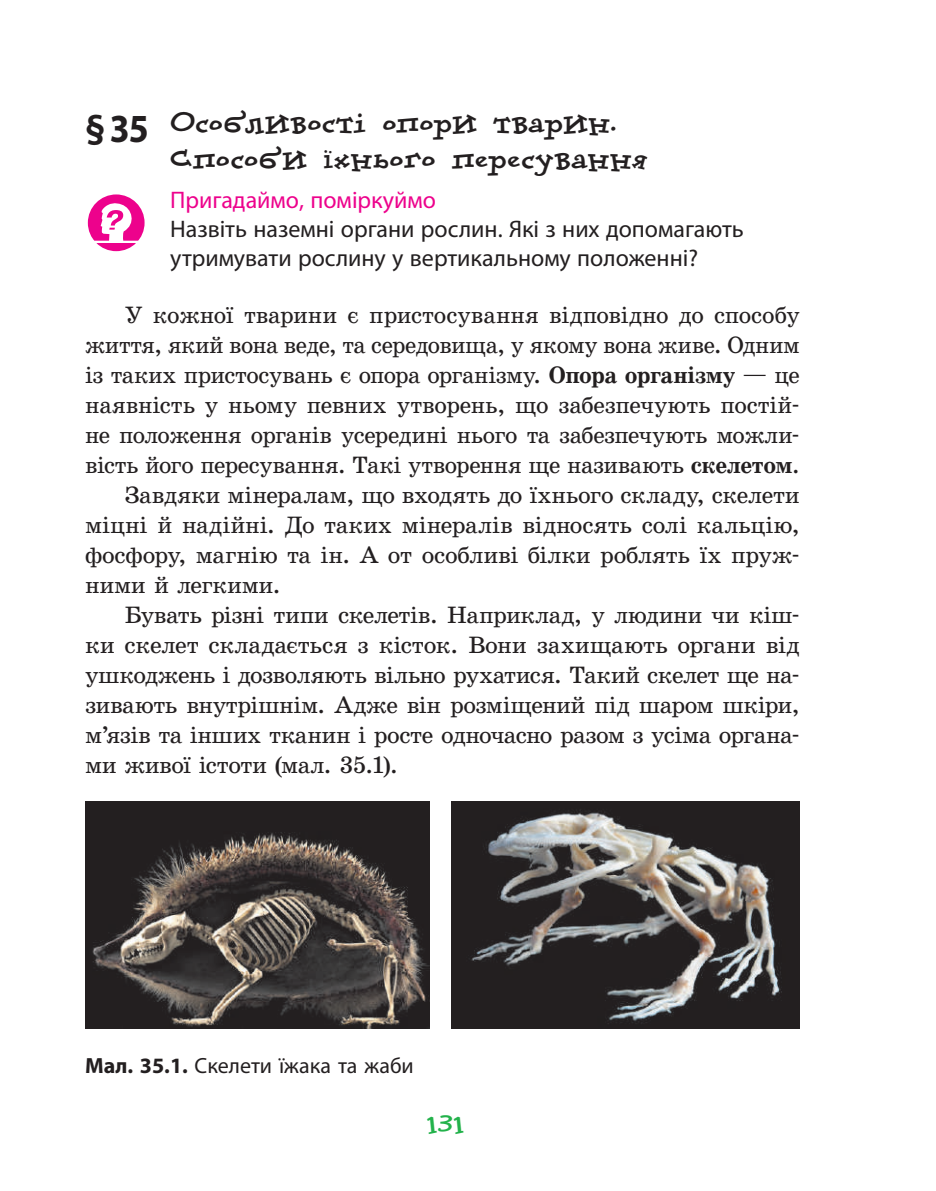
<style>
.page{position:relative;width:936px;height:1191px;background:#fff}
.page>*{position:absolute;margin:0;border:0;box-sizing:border-box;transform-origin:0 0}
.t1{font:30px/36px "Dolores Extra Bold C";letter-spacing:.005em;color:#231f20;scale:.9 1}
.t2{font:28px "Dolores Extra Bold C";color:#23b24b}
.t3{font:24px "School Book C";letter-spacing:-.02em;color:#231f20}
.t4{font:24px/29px "Myriad Pro";color:#231f20}
.t5{font:24px "Myriad Pro";color:#ed028c}
.t6{font:22px "Myriad Pro";color:#231f20}
.s1{font-family:"Myriad Pro";font-weight:700;font-size:40px}
.s2{font-weight:700}
</style>
<div class="page">
<svg style="left:96px;top:243px;width:40px;height:8px"></svg>
<svg style="left:88px;top:194px;width:56px;height:47px"></svg>
<img style="left:85px;top:802px;width:345px;height:226px">
<img style="left:451px;top:802px;width:348px;height:226px">
<p class="t1" style="left:170px;top:104px;width:532px;text-indent:-85px"><span class="s1">§35</span> Особливості опори тварин.<br>Способи їхнього пересування</p>
<p class="t5" style="left:170px;top:185px;width:267px">Пригадаймо, поміркуймо</p>
<p class="t4" style="left:170px;top:214px;width:575px">Назвіть наземні органи рослин. Які з них допомагають утримувати рослину у вертикальному положенні?</p>
<p class="t3" style="left:125px;top:302px;width:676px">У кожної тварини є пристосування відповідно до способу</p>
<p class="t3" style="left:85px;top:332px;width:716px">життя, який вона веде, та середовища, у якому вона живе. Одним</p>
<p class="t3" style="left:85px;top:362px;width:716px">із таких пристосувань є опора організму. <span class="s2">Опора організму</span> — це</p>
<p class="t3" style="left:85px;top:392px;width:716px">наявність у ньому певних утворень, що забезпечують постій-</p>
<p class="t3" style="left:85px;top:422px;width:716px">не положення органів усередині нього та забезпечують можли-</p>
<p class="t3" style="left:85px;top:452px;width:716px">вість його пересування. Такі утворення ще називають <span class="s2">скелетом</span>.</p>
<p class="t3" style="left:125px;top:482px;width:676px">Завдяки мінералам, що входять до їхнього складу, скелети</p>
<p class="t3" style="left:85px;top:512px;width:716px">міцні й надійні. До таких мінералів відносять солі кальцію,</p>
<p class="t3" style="left:85px;top:542px;width:716px">фосфору, магнію та ін. А от особливі білки роблять їх пруж-</p>
<p class="t3" style="left:85px;top:572px;width:197px">ними й легкими.</p>
<p class="t3" style="left:125px;top:602px;width:676px">Бувать різні типи скелетів. Наприклад, у людини чи кіш-</p>
<p class="t3" style="left:85px;top:632px;width:716px">ки скелет складається з кісток. Вони захищають органи від</p>
<p class="t3" style="left:85px;top:662px;width:716px">ушкоджень і дозволяють вільно рухатися. Такий скелет ще на-</p>
<p class="t3" style="left:85px;top:692px;width:716px">зивають внутрішнім. Адже він розміщений під шаром шкіри,</p>
<p class="t3" style="left:85px;top:722px;width:716px">м’язів та інших тканин і росте одночасно разом з усіма органа-</p>
<p class="t3" style="left:85px;top:752px;width:314px">ми живої істоти (мал. 35.1).</p>
<p class="t6" style="left:85px;top:1052px;width:330px"><span class="s2">Мал. 35.1.</span> Скелети їжака та жаби</p>
<p class="t2" style="left:426px;top:1106px;width:39px">131</p>
</div>
